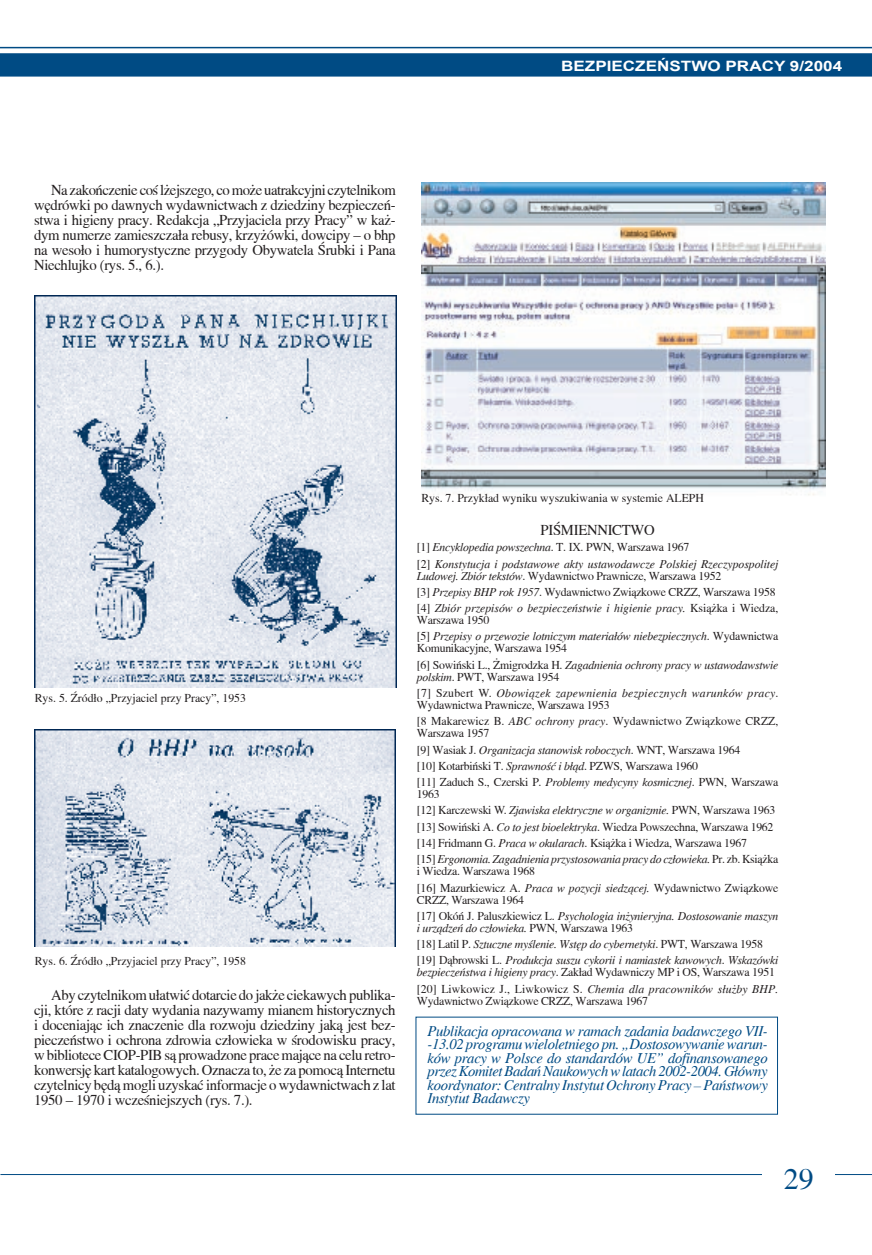
<style>
.page{position:relative;width:872px;height:1255px;background:#fff}
.page>*{position:absolute;margin:0;border:0;box-sizing:border-box;transform-origin:0 0}
.t1{font:30px "Toronto";color:#004b84}
.t2{font:15px/15px "Toronto";letter-spacing:-.02em;color:#231f20;text-align:justify}
.t3{font:italic 15px/13.5px "Toronto";letter-spacing:-.02em;color:#004b84;text-align:justify}
.t4{font:700 14.25px "Arial";color:#fff;scale:1.2 1}
.t5{font:12px/16.2px "Toronto";letter-spacing:-.02em;color:#231f20}
.t6{font:italic 12px/16.4px "Toronto";letter-spacing:-.02em;color:#231f20}
.t7{font:12px/16.4px "Toronto";color:#231f20}
.t8{font:italic 12px/16.4px "Toronto";letter-spacing:.02em;color:#231f20}
.s1{font-style:normal}
.s2{font-style:italic}
</style>
<div class="page">
<svg style="left:0;top:48px;width:872px;height:29px;background:#2e6b9a"></svg>
<hr style="left:0;top:1174px;width:872px;height:1px;background:#004b84">
<div style="left:762px;top:1166px;width:72px;height:17px;background:#fff"></div>
<hr style="left:0;top:47px;width:872px;height:1px;background:#004b84">
<img style="left:421px;top:183px;width:404px;height:312px">
<img style="left:34px;top:295px;width:362px;height:392px">
<img style="left:34px;top:729px;width:361px;height:217px">
<p class="t2" style="left:34px;top:182px;width:363px;text-indent:17px">Na zakończenie coś lżejszego, co może uatrakcyjni czytelnikom wędrówki po dawnych wydawnictwach z dziedziny bezpieczeń&shy;stwa i higieny pracy. Redakcja „Przyjaciela przy Pracy” w każ&shy;dym numerze zamieszczała rebusy, krzyżówki, dowcipy – o bhp na wesoło i humorystyczne przygody Obywatela Śrubki i Pana Niechlujko (rys. 5., 6.).</p>
<p class="t4" style="left:561px;top:56px;width:236px">BEZPIECZEŃSTWO PRACY 9/2004</p>
<p class="t7" style="left:35px;top:690px;width:213px">Rys. 5. Źródło „Przyjaciel przy Pracy”, 1953</p>
<p class="t7" style="left:35px;top:952px;width:213px">Rys. 6. Źródło „Przyjaciel przy Pracy”, 1958</p>
<p class="t2" style="left:34px;top:987px;width:363px;text-indent:17px">Aby czytelnikom ułatwić dotarcie do jakże ciekawych publika&shy;cji, które z racji daty wydania nazywamy mianem historycznych i doceniając ich znaczenie dla rozwoju dziedziny jaką jest bez&shy;pieczeństwo i ochrona zdrowia człowieka w środowisku pracy, w bibliotece CIOP-PIB są prowadzone prace mające na celu retro&shy;konwersję kart katalogowych. Oznacza to, że za pomocą Internetu czytelnicy będą mogli uzyskać informacje o wydawnictwach z lat 1950 – 1970 i wcześniejszych (rys. 7.).</p>
<p class="t7" style="left:421px;top:490px;width:284px">Rys. 7. Przykład wyniku wyszukiwania w systemie ALEPH</p>
<p class="t2" style="left:540px;top:522px;width:116px">PIŚMIENNICTWO</p>
<p class="t6" style="left:417px;top:539px;width:363px"><span class="s1">[1]</span> Encyklopedia powszechna<span class="s1">. T. IX. PWN, Warszawa 1967<br>[2]</span> Konstytucja i podstawowe akty ustawodawcze Polskiej Rzeczypospolitej</p>
<p class="t5" style="left:417px;top:567px;width:363px"><span class="s2">Ludowej. Zbiór tekstów</span>. Wydawnictwo Prawnicze, Warszawa 1952<br>[3] <span class="s2">Przepisy BHP rok 1957</span>. Wydawnictwo Związkowe CRZZ, Warszawa 1958 [4] <span class="s2">Zbiór przepisów o bezpieczeństwie i higienie pracy.</span> Książka i Wiedza,</p>
<p class="t6" style="left:417px;top:612px;width:363px"><span class="s1">Warszawa 1950<br>[5]</span> Przepisy o przewozie lotniczym materiałów niebezpiecznych<span class="s1">. Wydawnictwa</span></p>
<p class="t5" style="left:417px;top:640px;width:363px">Komunikacyjne, Warszawa 1954<br>[6] Sowiński L., Żmigrodzka H. <span class="s2">Zagadnienia ochrony pracy w ustawodawstwie</span></p>
<p class="t8" style="left:417px;top:668px;width:363px">polskim<span class="s1">. PWT, Warszawa 1954<br>[7] Szubert W.</span> Obowiązek zapewnienia bezpiecznych warunków pracy<span class="s1">.</span></p>
<p class="t7" style="left:417px;top:696px;width:363px">Wydawnictwa Prawnicze, Warszawa 1953<br>[8 Makarewicz B. <span class="s2">ABC ochrony pracy</span>. Wydawnictwo Związkowe CRZZ,</p>
<p class="t5" style="left:417px;top:725px;width:363px">Warszawa 1957<br>[9] Wasiak J. <span class="s2">Organizacja stanowisk roboczych</span>. WNT, Warszawa 1964<br>[10] Kotarbiński T. <span class="s2">Sprawność i błąd</span>. PZWS, Warszawa 1960<br>[11] Zaduch S., Czerski P. <span class="s2">Problemy medycyny kosmicznej</span>. PWN, Warszawa</p>
<p class="t5" style="left:417px;top:786px;width:363px">1963<br>[12] Karczewski W. <span class="s2">Zjawiska elektryczne w organizmie.</span> PWN, Warszawa 1963 [13] Sowiński A. <span class="s2">Co to jest bioelektryka</span>. Wiedza Powszechna, Warszawa 1962 [14] Fridmann G. <span class="s2">Praca w okularach</span>. Książka i Wiedza, Warszawa 1967<br>[15] <span class="s2">Ergonomia. Zagadnienia przystosowania pracy do człowieka.</span> Pr. zb. Książka</p>
<p class="t5" style="left:417px;top:863px;width:363px">i Wiedza. Warszawa 1968<br>[16] Mazurkiewicz A. <span class="s2">Praca w pozycji siedzącej.</span> Wydawnictwo Związkowe</p>
<p class="t5" style="left:417px;top:891px;width:363px">CRZZ, Warszawa 1964<br>[17] Okóń J. Paluszkiewicz L. <span class="s2">Psychologia inżynieryjna. Dostosowanie maszyn</span></p>
<p class="t6" style="left:417px;top:919px;width:363px">i urządzeń do człowieka. <span class="s1">PWN, Warszawa 1963<br>[18] Latil P.</span> Sztuczne myślenie. Wstęp do cybernetyki<span class="s1">. PWT, Warszawa 1958 [19] Dąbrowski L.</span> Produkcja suszu cykorii i namiastek kawowych<span class="s1">.</span> Wskazówki</p>
<p class="t5" style="left:417px;top:964px;width:363px"><span class="s2">bezpieczeństwa i higieny pracy</span>. Zakład Wydawniczy MP i OS, Warszawa 1951 [20] Liwkowicz J., Liwkowicz S. <span class="s2">Chemia dla pracowników służby BHP.</span></p>
<p class="t5" style="left:417px;top:992px;width:233px">Wydawnictwo Związkowe CRZZ, Warszawa 1967</p>
<p class="t3" style="left:427px;top:1023px;width:342px">Publikacja opracowana w ramach zadania badawczego VII--13.02 programu wieloletniego pn. „Dostosowywanie warun&shy;ków pracy w Polsce do standardów UE” dofinansowanego przez Komitet Badań Naukowych w latach 2002-2004. Główny koordynator: Centralny Instytut Ochrony Pracy – Państwowy Instytut Badawczy</p>
<h1 class="t1" style="left:783px;top:1161px;width:31px">29</h1>
</div>
